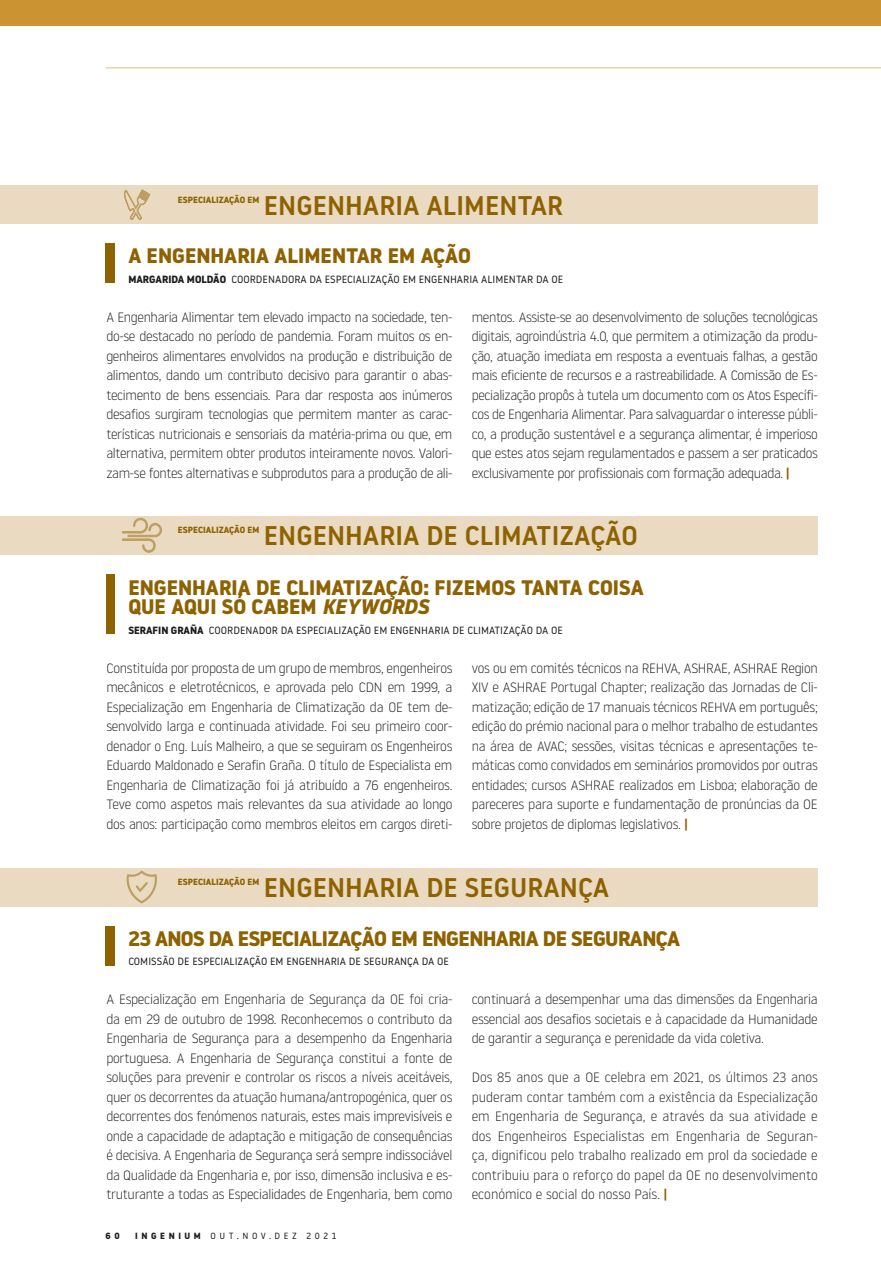
<style>
.page{position:relative;width:881px;height:1263px;background:#fff}
.page>*{position:absolute;margin:0;border:0;box-sizing:border-box;transform-origin:0 0}
.t1{font:500 27px "Noway";color:#8e6200}
.t2{font:700 21px/19.5px "Noway";color:#8e6200}
.t3{font:700 21px "Noway";letter-spacing:-.03em;color:#8e6200}
.t4{font:300 13.5px/19.5px "Noway";letter-spacing:-.02em;color:#201e1c;text-align:justify}
.t5{font:10.5px "Noway";color:#201e1c}
.t6{font:700 9px "Noway";color:#8e6200}
.t7{font:9px "Noway";letter-spacing:.4em;color:#201e1c}
.t8{font:700 9px "Noway";color:#201e1c}
.s1{font-weight:700}
.s2{font-weight:500;color:#8e6200}
.s3{font-style:italic}
</style>
<div class="page">
<div style="left:0;top:868px;width:817px;height:38px;background:#e9dac1"></div>
<div style="left:0;top:516px;width:817px;height:39px;background:#e9dac1"></div>
<div style="left:0;top:185px;width:817px;height:39px;background:#e9dac1"></div>
<hr style="left:106px;top:67px;width:774px;height:1px;background:#cb9332">
<div style="left:106px;top:574px;width:9px;height:60px;background:#8e6200"></div>
<div style="left:106px;top:244px;width:9px;height:39px;background:#8e6200"></div>
<div style="left:106px;top:926px;width:9px;height:39px;background:#8e6200"></div>
<svg style="left:122px;top:518px;width:40px;height:35px"></svg>
<svg style="left:124px;top:189px;width:26px;height:31px"></svg>
<svg style="left:126px;top:870px;width:31px;height:33px"></svg>
<div style="left:0;top:0;width:880px;height:26px;background:#cb9332"></div>
<p class="t6" style="left:178px;top:194px;width:83px">ESPECIALIZAÇÃO EM</p>
<h1 class="t1" style="left:264px;top:186px;width:301px">ENGENHARIA ALIMENTAR</h1>
<h2 class="t2" style="left:128px;top:246px;width:344px">A ENGENHARIA ALIMENTAR EM AÇÃO</h2>
<p class="t5" style="left:128px;top:272px;width:436px"><span class="s1">MARGARIDA MOLDÃO</span> COORDENADORA DA ESPECIALIZAÇÃO EM ENGENHARIA ALIMENTAR DA OE</p>
<p class="t4" style="left:106px;top:306px;width:347px">A Engenharia Alimentar tem elevado impacto na sociedade, ten&shy;do-se destacado no período de pandemia. Foram muitos os en&shy;genheiros alimentares envolvidos na produção e distribuição de alimentos, dando um contributo decisivo para garantir o abas&shy;tecimento de bens essenciais. Para dar resposta aos inúmeros desafios surgiram tecnologias que permitem manter as carac&shy;terísticas nutricionais e sensoriais da matéria-prima ou que, em alternativa, permitem obter produtos inteiramente novos. Valori&shy;zam-se fontes alternativas e subprodutos para a produção de ali-</p>
<p class="t4" style="left:471px;top:306px;width:347px">mentos. Assiste-se ao desenvolvimento de soluções tecnológicas digitais, agroindústria 4.0, que permitem a otimização da produ&shy;ção, atuação imediata em resposta a eventuais falhas, a gestão mais eficiente de recursos e a rastreabilidade. A Comissão de Es&shy;pecialização propôs à tutela um documento com os Atos Específi&shy;cos de Engenharia Alimentar. Para salvaguardar o interesse públi&shy;co, a produção sustentável e a segurança alimentar, é imperioso que estes atos sejam regulamentados e passem a ser praticados exclusivamente por profissionais com formação adequada. <span class="s2">|</span></p>
<p class="t6" style="left:178px;top:525px;width:83px">ESPECIALIZAÇÃO EM</p>
<h1 class="t1" style="left:264px;top:517px;width:375px">ENGENHARIA DE CLIMATIZAÇÃO</h1>
<h2 class="t2" style="left:128px;top:578px;width:516px">ENGENHARIA DE CLIMATIZAÇÃO: FIZEMOS TANTA COISA<br>QUE AQUI SÓ CABEM <span class="s3">KEYWORDS</span></h2>
<p class="t5" style="left:128px;top:623px;width:436px"><span class="s1">SERAFIN GRAÑA</span> COORDENADOR DA ESPECIALIZAÇÃO EM ENGENHARIA DE CLIMATIZAÇÃO DA OE</p>
<p class="t4" style="left:106px;top:657px;width:347px">Constituída por proposta de um grupo de membros, engenheiros mecânicos e eletrotécnicos, e aprovada pelo CDN em 1999, a Especialização em Engenharia de Climatização da OE tem de&shy;senvolvido larga e continuada atividade. Foi seu primeiro coor&shy;denador o Eng. Luís Malheiro, a que se seguiram os Engenheiros Eduardo Maldonado e Serafin Graña. O título de Especialista em Engenharia de Climatização foi já atribuído a 76 engenheiros.<br>Teve como aspetos mais relevantes da sua atividade ao longo dos anos: participação como membros eleitos em cargos direti-</p>
<p class="t4" style="left:471px;top:657px;width:347px">vos ou em comités técnicos na REHVA, ASHRAE, ASHRAE Region XIV e ASHRAE Portugal Chapter; realização das Jornadas de Cli&shy;matização; edição de 17 manuais técnicos REHVA em português; edição do prémio nacional para o melhor trabalho de estudantes na área de AVAC; sessões, visitas técnicas e apresentações te&shy;máticas como convidados em seminários promovidos por outras entidades; cursos ASHRAE realizados em Lisboa; elaboração de pareceres para suporte e fundamentação de pronúncias da OE sobre projetos de diplomas legislativos. <span class="s2">|</span></p>
<p class="t6" style="left:178px;top:876px;width:83px">ESPECIALIZAÇÃO EM</p>
<h1 class="t1" style="left:264px;top:869px;width:347px">ENGENHARIA DE SEGURANÇA</h1>
<h2 class="t3" style="left:128px;top:926px;width:553px">23 ANOS DA ESPECIALIZAÇÃO EM ENGENHARIA DE SEGURANÇA</h2>
<p class="t5" style="left:128px;top:954px;width:322px">COMISSÃO DE ESPECIALIZAÇÃO EM ENGENHARIA DE SEGURANÇA DA OE</p>
<p class="t4" style="left:106px;top:989px;width:347px">A Especialização em Engenharia de Segurança da OE foi cria&shy;da em 29 de outubro de 1998. Reconhecemos o contributo da Engenharia de Segurança para a desempenho da Engenharia portuguesa. A Engenharia de Segurança constitui a fonte de soluções para prevenir e controlar os riscos a níveis aceitáveis, quer os decorrentes da atuação humana/antropogénica, quer os decorrentes dos fenómenos naturais, estes mais imprevisíveis e onde a capacidade de adaptação e mitigação de consequências é decisiva. A Engenharia de Segurança será sempre indissociável da Qualidade da Engenharia e, por isso, dimensão inclusiva e es&shy;truturante a todas as Especialidades de Engenharia, bem como</p>
<p class="t4" style="left:471px;top:989px;width:347px">continuará a desempenhar uma das dimensões da Engenharia essencial aos desafios societais e à capacidade da Humanidade de garantir a segurança e perenidade da vida coletiva.</p>
<p class="t4" style="left:471px;top:1067px;width:347px">Dos 85 anos que a OE celebra em 2021, os últimos 23 anos puderam contar também com a existência da Especialização em Engenharia de Segurança, e através da sua atividade e dos Engenheiros Especialistas em Engenharia de Seguran&shy;ça, dignificou pelo trabalho realizado em prol da sociedade e contribuiu para o reforço do papel da OE no desenvolvimento económico e social do nosso País. <span class="s2">|</span></p>
<p class="t8" style="left:105px;top:1230px;width:16px">6 0</p>
<p class="t7" style="left:135px;top:1229px;width:202px"><span class="s1">INGENIUM</span> OUT.NOV.DEZ 2021</p>
</div>
